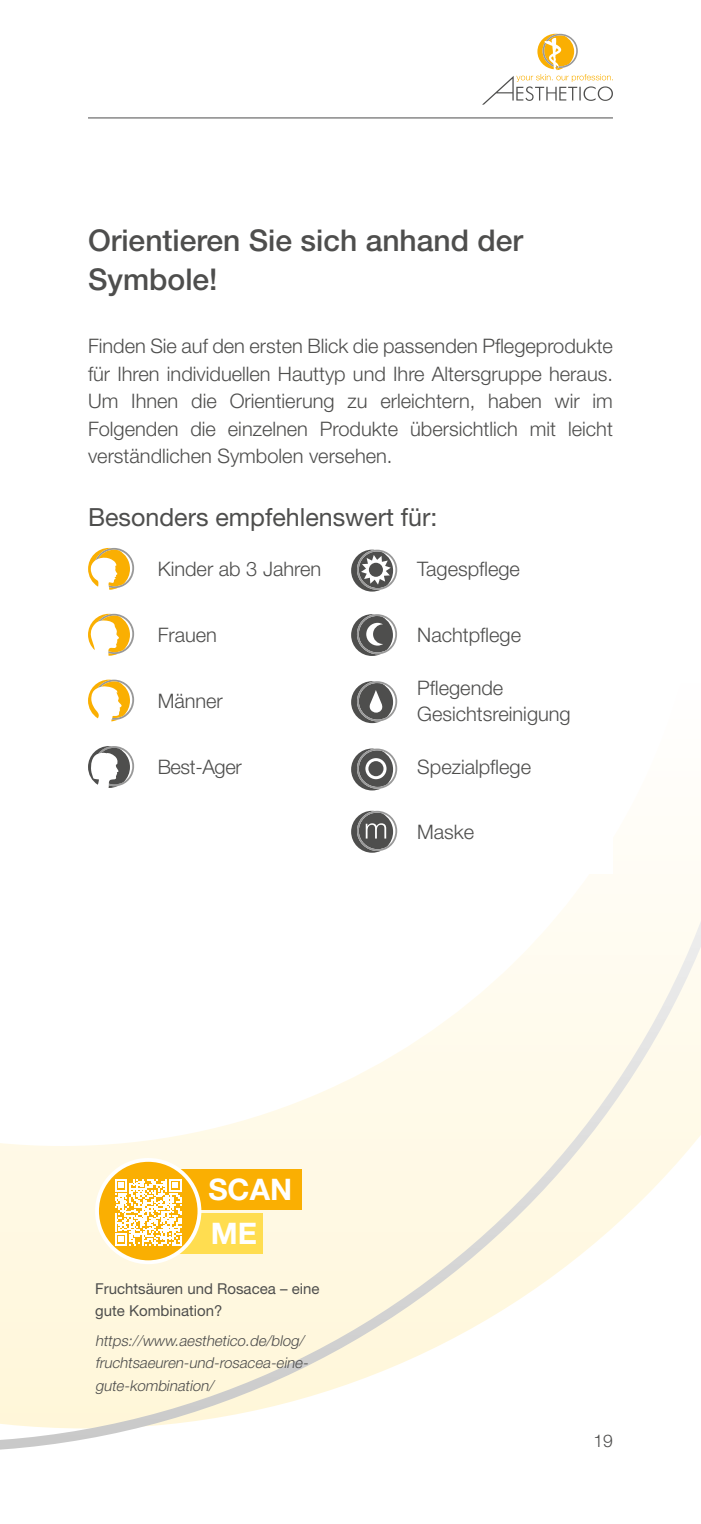
<style>
.page{position:relative;width:701px;height:1524px;background:#fff}
.page>*{position:absolute;margin:0;border:0;box-sizing:border-box;transform-origin:0 0}
.Headline{font:500 30px/39px "Helvetica Neue LT Pro";color:#4e4e4d}
.t1{font:700 29.75px "Helvetica Neue LT Pro";color:#fff}
.Subline{font:25px "Helvetica Neue LT Pro";color:#4e4e4d}
.Fließtext{font:300 20px/27.5px "Helvetica Neue LT Pro";color:#4e4e4d;text-align:justify}
.Fließtext-2{font:300 20px "Helvetica Neue LT Pro";letter-spacing:-.02em;color:#4e4e4d}
.t2{font:300 17.5px "Helvetica Neue LT Pro";color:#4e4e4d}
.t3{font:italic 300 15px/22.5px "Helvetica Neue LT Pro";color:#4e4e4d}
.t4{font:15px/22.5px "Helvetica Neue LT Pro";color:#4e4e4d}
</style>
<div class="page">
<svg style="left:0;top:874px;width:700px;height:576px"></svg>
<hr style="left:88px;top:117px;width:524px;height:2px;background:#999">
<svg style="left:482px;top:34px;width:130px;height:71px"></svg>
<svg style="left:88px;top:548px;width:46px;height:42px"></svg>
<svg style="left:351px;top:550px;width:46px;height:41px"></svg>
<svg style="left:88px;top:614px;width:46px;height:42px"></svg>
<svg style="left:351px;top:614px;width:46px;height:42px"></svg>
<svg style="left:88px;top:679px;width:46px;height:42px"></svg>
<svg style="left:351px;top:681px;width:46px;height:42px"></svg>
<svg style="left:88px;top:746px;width:46px;height:42px"></svg>
<svg style="left:351px;top:748px;width:46px;height:42px"></svg>
<svg style="left:351px;top:811px;width:46px;height:41px"></svg>
<div style="left:179px;top:1169px;width:123px;height:40px;background:#faaf02"></div>
<div style="left:141px;top:1213px;width:122px;height:40px;background:#ffdd50"></div>
<svg style="left:97px;top:1160px;width:102px;height:102px;fill:#faaf02"></svg>
<svg style="left:115px;top:1179px;width:66px;height:66px"></svg>
<div style="left:95px;top:1158px;width:106px;height:106px;border:4px solid #fff;border-radius:50%"></div>
<p class="Headline" style="left:88px;top:221px;width:436px">Orientieren Sie sich anhand der<br>Symbole!</p>
<p class="Fließtext" style="left:88px;top:332px;width:526px">Finden Sie auf den ersten Blick die passenden Pflegeprodukte für Ihren individuellen Hauttyp und Ihre Altersgruppe heraus.<br>Um Ihnen die Orientierung zu erleichtern, haben wir im Folgenden die einzelnen Produkte übersichtlich mit leicht verständlichen Symbolen versehen.</p>
<p class="Subline" style="left:88px;top:502px;width:351px">Besonders empfehlenswert für:</p>
<p class="Fließtext" style="left:158px;top:555px;width:165px">Kinder ab 3 Jahren</p>
<p class="Fließtext" style="left:417px;top:555px;width:104px">Tagespflege</p>
<p class="Fließtext" style="left:158px;top:620px;width:61px">Frauen</p>
<p class="Fließtext" style="left:417px;top:620px;width:105px">Nachtpflege</p>
<p class="Fließtext" style="left:158px;top:686px;width:67px">Männer</p>
<p class="Fließtext" style="left:417px;top:674px;width:155px;line-height:26px">Pflegende<br>Gesichtsreinigung</p>
<p class="Fließtext-2" style="left:158px;top:755px;width:85px">Best-Ager</p>
<p class="Fließtext" style="left:417px;top:753px;width:115px">Spezialpflege</p>
<p class="Fließtext" style="left:417px;top:817px;width:59px">Maske</p>
<p class="t1" style="left:208px;top:1171px;width:85px">SCAN</p>
<p class="t1" style="left:211px;top:1215px;width:48px">ME</p>
<p class="t4" style="left:95px;top:1276px;width:226px">Fruchtsäuren und Rosacea – eine gute Kombination?</p>
<p class="t3" style="left:95px;top:1329px;width:217px">https://www.aesthetico.de/blog/ fruchtsaeuren-und-rosacea-eine&shy;gute-kombination/</p>
<p class="t2" style="left:593px;top:1430px;width:21px">19</p>
</div>
